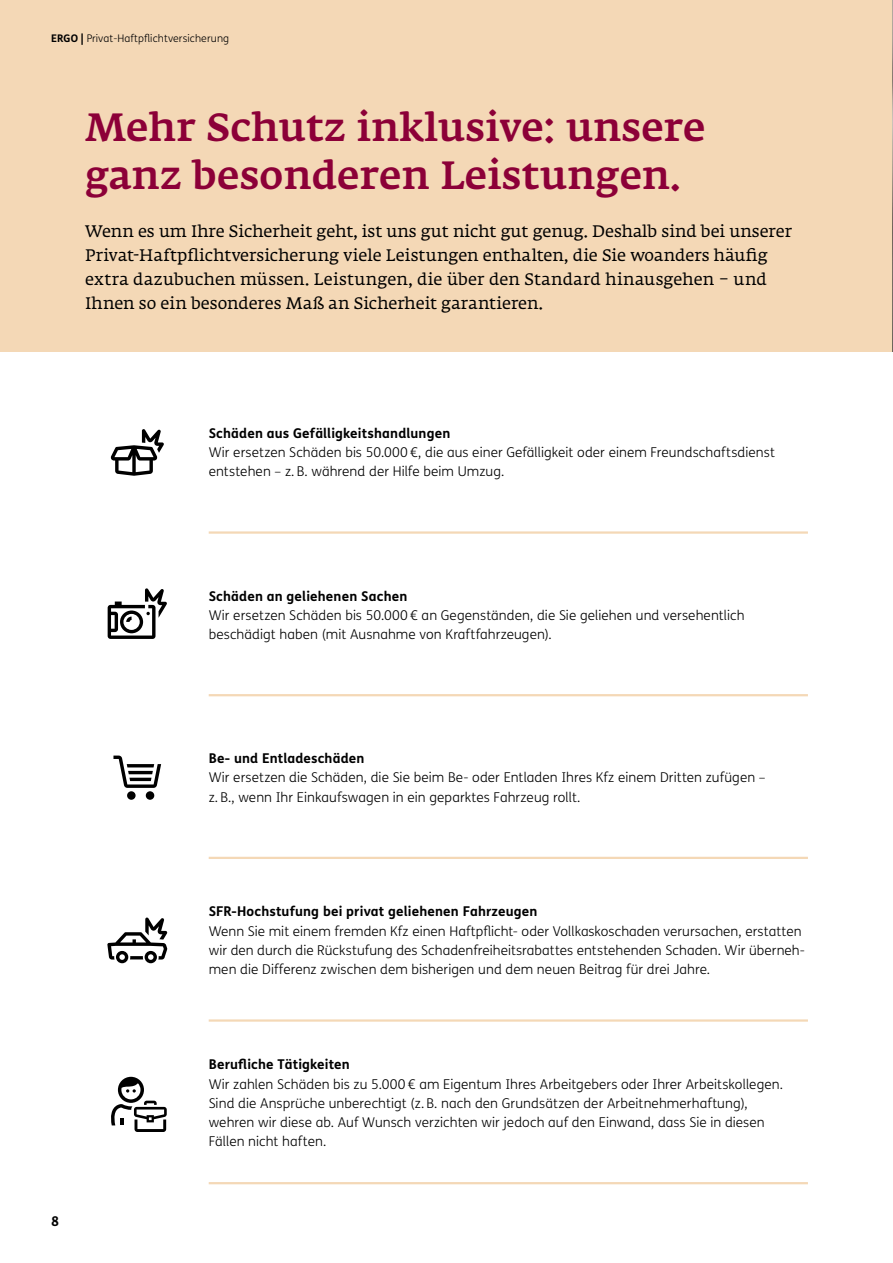
<style>
.page{position:relative;width:893px;height:1263px;background:#fff}
.page>*{position:absolute;margin:0;border:0;box-sizing:border-box;transform-origin:0 0}
.t1{font:500 39px/47.8px "Fedra Serif A Pro";letter-spacing:.01em;color:#8c0038}
.t2{font:16.5px/24px "Fedra Serif A Pro";color:#000}
.t3{font:300 13.5px/19.2px "FS Me";letter-spacing:.005em;color:#000}
.t4{font:700 13.5px "FS Me";letter-spacing:.01em;color:#000}
.t5{font:300 10.5px "FS Me";letter-spacing:.01em;color:#000}
.s1{font-weight:700}
</style>
<div class="page">
<hr style="left:209px;top:857px;width:599px;height:2px;background:#f4d8b6">
<hr style="left:209px;top:531px;width:599px;height:3px;background:#f4d8b6">
<hr style="left:209px;top:694px;width:599px;height:2px;background:#f4d8b6">
<hr style="left:209px;top:1019px;width:599px;height:3px;background:#f4d8b6">
<hr style="left:209px;top:1182px;width:599px;height:2px;background:#f4d8b6">
<div style="left:0;top:0;width:893px;height:352px;background:#f4d8b6"></div>
<img style="left:892px;top:0;width:1px;height:352px">
<svg style="left:111px;top:429px;width:53px;height:47px"></svg>
<svg style="left:108px;top:588px;width:59px;height:51px"></svg>
<svg style="left:113px;top:755px;width:48px;height:45px"></svg>
<svg style="left:107px;top:917px;width:60px;height:46px"></svg>
<svg style="left:111px;top:1077px;width:56px;height:55px"></svg>
<p class="t5" style="left:51px;top:31px;width:180px"><span class="s1">ERGO |</span> Privat-Haftpflichtversicherung</p>
<h1 class="t1" style="left:85px;top:104px;width:622px">Mehr Schutz inklusive: unsere ganz besonderen Leistungen.</h1>
<p class="t2" style="left:85px;top:219px;width:708px">Wenn es um Ihre Sicherheit geht, ist uns gut nicht gut genug. Deshalb sind bei unserer Privat-Haftpflichtversicherung viele Leistungen enthalten, die Sie woanders häufig extra dazubuchen müssen. Leistungen, die über den Standard hinausgehen – und Ihnen so ein besonderes Maß an Sicherheit garantieren.</p>
<p class="t4" style="left:209px;top:423px;width:243px">Schäden aus Gefälligkeitshandlungen</p>
<p class="t3" style="left:209px;top:442px;width:568px">Wir ersetzen Schäden bis 50.000 €, die aus einer Gefälligkeit oder einem Freundschaftsdienst entstehen – z. B. während der Hilfe beim Umzug.</p>
<p class="t4" style="left:209px;top:585px;width:200px">Schäden an geliehenen Sachen</p>
<p class="t3" style="left:209px;top:605px;width:537px">Wir ersetzen Schäden bis 50.000 € an Gegenständen, die Sie geliehen und versehentlich beschädigt haben (mit Ausnahme von Kraftfahrzeugen).</p>
<p class="t4" style="left:209px;top:748px;width:157px">Be- und Entladeschäden</p>
<p class="t3" style="left:209px;top:768px;width:558px">Wir ersetzen die Schäden, die Sie beim Be- oder Entladen Ihres Kfz einem Dritten zufügen – z. B., wenn Ihr Einkaufswagen in ein geparktes Fahrzeug rollt.</p>
<p class="t4" style="left:209px;top:901px;width:330px">SFR-Hochstufung bei privat geliehenen Fahrzeugen</p>
<p class="t3" style="left:209px;top:921px;width:598px">Wenn Sie mit einem fremden Kfz einen Haftpflicht- oder Vollkaskoschaden verursachen, erstatten wir den durch die Rückstufung des Schadenfreiheitsrabattes entstehenden Schaden. Wir überneh&shy;men die Differenz zwischen dem bisherigen und dem neuen Beitrag für drei Jahre.</p>
<p class="t4" style="left:51px;top:1211px;width:9px">8</p>
<p class="t4" style="left:209px;top:1054px;width:143px">Berufliche Tätigkeiten</p>
<p class="t3" style="left:209px;top:1074px;width:576px">Wir zahlen Schäden bis zu 5.000 € am Eigentum Ihres Arbeitgebers oder Ihrer Arbeitskollegen.<br>Sind die Ansprüche unberechtigt (z. B. nach den Grundsätzen der Arbeitnehmerhaftung), wehren wir diese ab. Auf Wunsch verzichten wir jedoch auf den Einwand, dass Sie in diesen Fällen nicht haften.</p>
</div>
